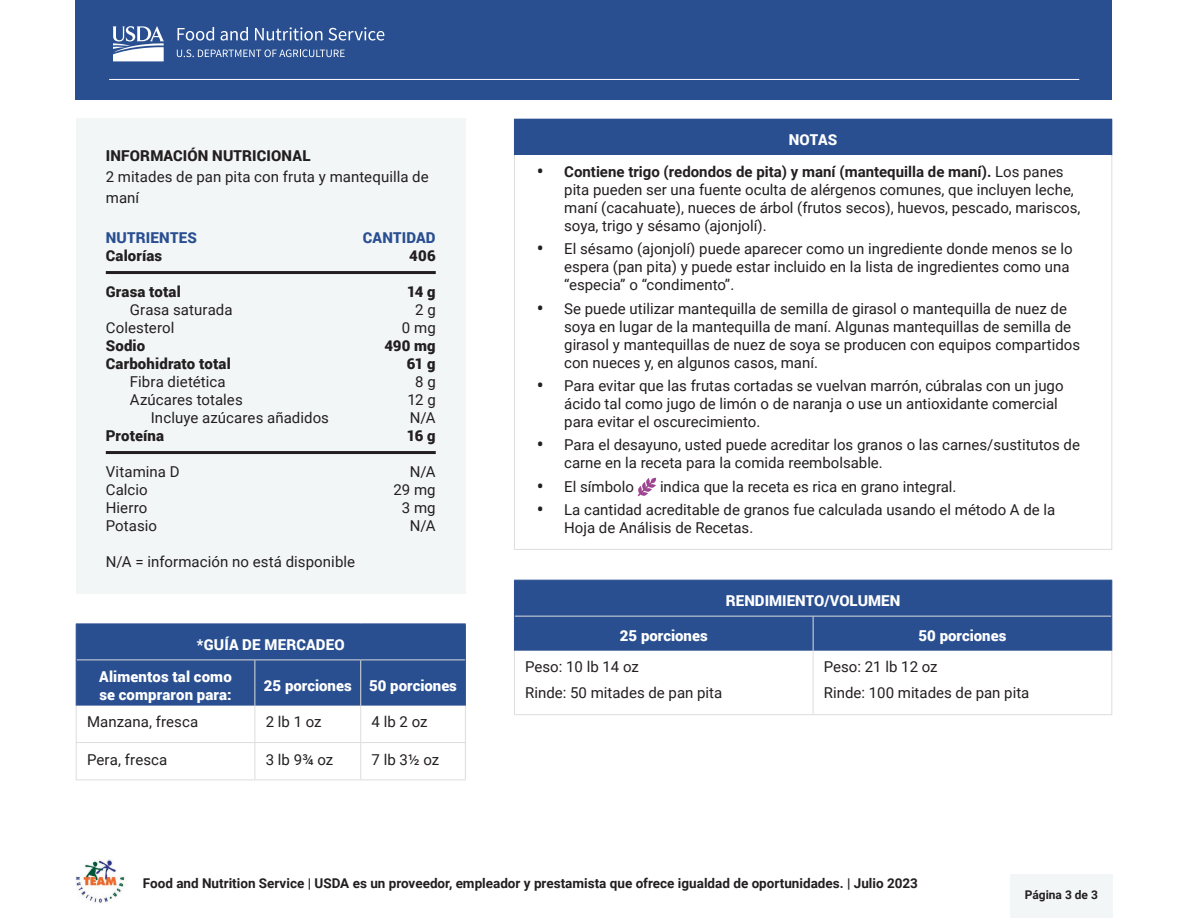
<style>
.page{position:relative;width:1188px;height:918px;background:#fff}
.page>*{position:absolute;margin:0;border:0;box-sizing:border-box;transform-origin:0 0}
.t1{font:15px/18px "Roboto";color:#231f20}
.t2{font:900 15px/18px "Roboto";color:#fff}
.t3{font:900 15px "Roboto";letter-spacing:.01em;color:#231f20}
.t4{font:900 15px "Roboto";letter-spacing:.015em;color:#294f91}
.t5{font:700 13.5px "Roboto";color:#231f20}
.t6{font:700 12px "Roboto";color:#231f20}
.s1{font-weight:900;font-size:16.5px}
.s2{font-weight:700}
</style>
<div class="page">
<div style="left:76px;top:0;width:1036px;height:100px;background:#294f91"></div>
<hr style="left:109px;top:79px;width:970px;height:1px;background:#fff">
<img style="left:75px;top:860px;width:50px;height:43px">
<div style="left:1010px;top:874px;width:102px;height:44px;background:#f3f6f7"></div>
<div style="left:515px;top:581px;width:596px;height:70px;background:#294f91"></div>
<div style="left:514px;top:119px;width:598px;height:36px;background:#294f91"></div>
<hr style="left:515px;top:616px;width:298px;height:1px;background:#dddddb">
<hr style="left:813px;top:616px;width:298px;height:1px;background:#dddddb">
<hr style="left:813px;top:617px;width:1px;height:34px;background:#dddddb">
<hr style="left:514px;top:651px;width:1px;height:63px;background:#dddddb">
<hr style="left:813px;top:651px;width:1px;height:63px;background:#dddddb">
<hr style="left:1111px;top:651px;width:1px;height:63px;background:#dddddb">
<hr style="left:514px;top:714px;width:299px;height:1px;background:#dddddb">
<hr style="left:813px;top:714px;width:299px;height:1px;background:#dddddb">
<hr style="left:514px;top:581px;width:1px;height:35px;background:#294f91">
<hr style="left:514px;top:580px;width:299px;height:1px;background:#294f91">
<hr style="left:813px;top:580px;width:299px;height:1px;background:#294f91">
<hr style="left:1111px;top:581px;width:1px;height:35px;background:#294f91">
<hr style="left:514px;top:616px;width:1px;height:35px;background:#294f91">
<hr style="left:1111px;top:616px;width:1px;height:35px;background:#294f91">
<hr style="left:514px;top:155px;width:1px;height:394px;background:#dddddb">
<hr style="left:1111px;top:155px;width:1px;height:394px;background:#dddddb">
<hr style="left:514px;top:549px;width:598px;height:1px;background:#dddddb">
<svg style="left:638px;top:478px;width:18px;height:18px"></svg>
<div style="left:76px;top:118px;width:390px;height:476px;background:#f3f6f7"></div>
<hr style="left:106px;top:271px;width:330px;height:3px;background:#231f20">
<hr style="left:106px;top:451px;width:330px;height:3px;background:#231f20">
<div style="left:77px;top:625px;width:388px;height:81px;background:#294f91"></div>
<hr style="left:77px;top:660px;width:178px;height:1px;background:#dddddb">
<hr style="left:255px;top:660px;width:106px;height:1px;background:#dddddb">
<hr style="left:361px;top:660px;width:104px;height:1px;background:#dddddb">
<hr style="left:360px;top:660px;width:1px;height:46px;background:#dddddb">
<hr style="left:76px;top:706px;width:1px;height:36px;background:#dddddb">
<hr style="left:255px;top:706px;width:1px;height:36px;background:#dddddb">
<hr style="left:360px;top:706px;width:1px;height:36px;background:#dddddb">
<hr style="left:465px;top:706px;width:1px;height:36px;background:#dddddb">
<hr style="left:76px;top:742px;width:179px;height:1px;background:#dddddb">
<hr style="left:76px;top:743px;width:1px;height:36px;background:#dddddb">
<hr style="left:255px;top:742px;width:106px;height:1px;background:#dddddb">
<hr style="left:255px;top:743px;width:1px;height:36px;background:#dddddb">
<hr style="left:361px;top:742px;width:105px;height:1px;background:#dddddb">
<hr style="left:360px;top:743px;width:1px;height:36px;background:#dddddb">
<hr style="left:465px;top:743px;width:1px;height:36px;background:#dddddb">
<hr style="left:76px;top:779px;width:179px;height:1px;background:#dddddb">
<hr style="left:255px;top:779px;width:106px;height:1px;background:#dddddb">
<hr style="left:361px;top:779px;width:105px;height:1px;background:#dddddb">
<hr style="left:76px;top:624px;width:1px;height:36px;background:#294f91">
<hr style="left:76px;top:624px;width:179px;height:1px;background:#294f91">
<hr style="left:255px;top:624px;width:106px;height:1px;background:#294f91">
<hr style="left:361px;top:624px;width:105px;height:1px;background:#294f91">
<hr style="left:465px;top:624px;width:1px;height:36px;background:#294f91">
<hr style="left:76px;top:660px;width:1px;height:46px;background:#294f91">
<hr style="left:465px;top:660px;width:1px;height:46px;background:#294f91">
<hr style="left:255px;top:660px;width:1px;height:46px;background:#dddddb">
<svg style="left:178px;top:27px;width:36px;height:14px"></svg>
<svg style="left:221px;top:27px;width:27px;height:14px"></svg>
<svg style="left:255px;top:27px;width:67px;height:14px"></svg>
<svg style="left:328px;top:27px;width:56px;height:14px"></svg>
<svg style="left:177px;top:49px;width:168px;height:8px"></svg>
<svg style="left:112px;top:26px;width:52px;height:35px"></svg>
<h2 class="t3" style="left:106px;top:145px;width:206px">INFORMACIÓN NUTRICIONAL</h2>
<p class="t1" style="left:106px;top:166px;width:325px;line-height:21px">2 mitades de pan pita con fruta y mantequilla de maní</p>
<p class="t4" style="left:106px;top:227px;width:93px">NUTRIENTES</p>
<p class="t4" style="left:363px;top:227px;width:74px">CANTIDAD</p>
<p class="t3" style="left:106px;top:245px;width:58px">Calorías</p>
<p class="t3" style="left:409px;top:245px;width:28px">406</p>
<p class="t3" style="left:106px;top:281px;width:76px">Grasa total</p>
<p class="t3" style="left:407px;top:281px;width:30px">14 g</p>
<p class="t1" style="left:130px;top:300px;width:104px">Grasa saturada</p>
<p class="t1" style="left:415px;top:300px;width:22px">2 g</p>
<p class="t1" style="left:106px;top:318px;width:70px">Colesterol</p>
<p class="t1" style="left:402px;top:318px;width:35px">0 mg</p>
<p class="t3" style="left:106px;top:335px;width:41px">Sodio</p>
<p class="t3" style="left:384px;top:335px;width:53px">490 mg</p>
<p class="t3" style="left:106px;top:353px;width:126px">Carbohidrato total</p>
<p class="t3" style="left:407px;top:353px;width:31px">61 g</p>
<p class="t1" style="left:130px;top:372px;width:97px">Fibra dietética</p>
<p class="t1" style="left:415px;top:372px;width:22px">8 g</p>
<p class="t1" style="left:130px;top:390px;width:114px">Azúcares totales</p>
<p class="t1" style="left:408px;top:390px;width:30px">12 g</p>
<p class="t1" style="left:151px;top:408px;width:180px">Incluye azúcares añadidos</p>
<p class="t1" style="left:410px;top:408px;width:27px">N/A</p>
<p class="t3" style="left:106px;top:425px;width:60px">Proteína</p>
<p class="t3" style="left:407px;top:425px;width:30px">16 g</p>
<p class="t1" style="left:106px;top:462px;width:75px">Vitamina D</p>
<p class="t1" style="left:410px;top:462px;width:27px">N/A</p>
<p class="t1" style="left:106px;top:480px;width:44px">Calcio</p>
<p class="t1" style="left:393px;top:480px;width:44px">29 mg</p>
<p class="t1" style="left:106px;top:498px;width:43px">Hierro</p>
<p class="t1" style="left:402px;top:498px;width:35px">3 mg</p>
<p class="t1" style="left:106px;top:516px;width:53px">Potasio</p>
<p class="t1" style="left:410px;top:516px;width:27px">N/A</p>
<p class="t1" style="left:106px;top:552px;width:251px">N/A = información no está disponible</p>
<p class="t2" style="left:197px;top:635px;width:149px">*GUÍA DE MERCADEO</p>
<p class="t2" style="left:99px;top:667px;width:134px">Alimentos tal como se compraron para:</p>
<p class="t2" style="left:264px;top:676px;width:89px">25 porciones</p>
<p class="t2" style="left:369px;top:676px;width:89px">50 porciones</p>
<p class="t1" style="left:87px;top:712px;width:113px">Manzana, fresca</p>
<p class="t1" style="left:266px;top:712px;width:57px">2 lb 1 oz</p>
<p class="t1" style="left:372px;top:712px;width:57px">4 lb 2 oz</p>
<p class="t1" style="left:87px;top:750px;width:82px">Pera, fresca</p>
<p class="t1" style="left:266px;top:750px;width:69px">3 lb 9¾ oz</p>
<p class="t1" style="left:372px;top:750px;width:69px">7 lb 3½ oz</p>
<h2 class="t2" style="left:789px;top:130px;width:50px">NOTAS</h2>
<p class="t1" style="left:564px;top:162px;width:518px;text-indent:-27px"><span class="s1">•</span> <span class="s2">Contiene trigo (redondos de pita) y maní (mantequilla de maní).</span> Los panes pita pueden ser una fuente oculta de alérgenos comunes, que incluyen leche, maní (cacahuate), nueces de árbol (frutos secos), huevos, pescado, mariscos, soya, trigo y sésamo (ajonjolí).</p>
<p class="t1" style="left:564px;top:239px;width:510px;text-indent:-27px"><span class="s1">•</span> El sésamo (ajonjolí) puede aparecer como un ingrediente donde menos se lo espera (pan pita) y puede estar incluido en la lista de ingredientes como una “especia” o “condimento”.</p>
<p class="t1" style="left:564px;top:299px;width:517px;text-indent:-27px"><span class="s1">•</span> Se puede utilizar mantequilla de semilla de girasol o mantequilla de nuez de soya en lugar de la mantequilla de maní. Algunas mantequillas de semilla de girasol y mantequillas de nuez de soya se producen con equipos compartidos con nueces y, en algunos casos, maní.</p>
<p class="t1" style="left:564px;top:376px;width:501px;text-indent:-27px"><span class="s1">•</span> Para evitar que las frutas cortadas se vuelvan marrón, cúbralas con un jugo ácido tal como jugo de limón o de naranja o use un antioxidante comercial para evitar el oscurecimiento.</p>
<p class="t1" style="left:564px;top:436px;width:517px;text-indent:-27px"><span class="s1">•</span> Para el desayuno, usted puede acreditar los granos o las carnes/sustitutos de carne en la receta para la comida reembolsable.</p>
<p class="t1" style="left:537px;top:477px;width:98px"><span class="s1">•</span> El símbolo</p>
<p class="t1" style="left:660px;top:477px;width:298px">indica que la receta es rica en grano integral.</p>
<p class="t1" style="left:564px;top:500px;width:493px;text-indent:-27px"><span class="s1">•</span> La cantidad acreditable de granos fue calculada usando el método A de la<br>Hoja de Análisis de Recetas.</p>
<p class="t2" style="left:726px;top:591px;width:176px">RENDIMIENTO/VOLUMEN</p>
<p class="t2" style="left:620px;top:626px;width:89px">25 porciones</p>
<p class="t2" style="left:919px;top:626px;width:89px">50 porciones</p>
<p class="t1" style="left:525px;top:657px;width:115px">Peso: 10 lb 14 oz</p>
<p class="t1" style="left:525px;top:684px;width:199px">Rinde: 50 mitades de pan pita</p>
<p class="t1" style="left:824px;top:657px;width:115px">Peso: 21 lb 12 oz</p>
<p class="t1" style="left:824px;top:684px;width:207px">Rinde: 100 mitades de pan pita</p>
<p class="t5" style="left:143px;top:874px;width:777px">Food and Nutrition Service | USDA es un proveedor, empleador y prestamista que ofrece igualdad de oportunidades. | Julio 2023</p>
<p class="t6" style="left:1025px;top:887px;width:75px">Página 3 de 3</p>
</div>
